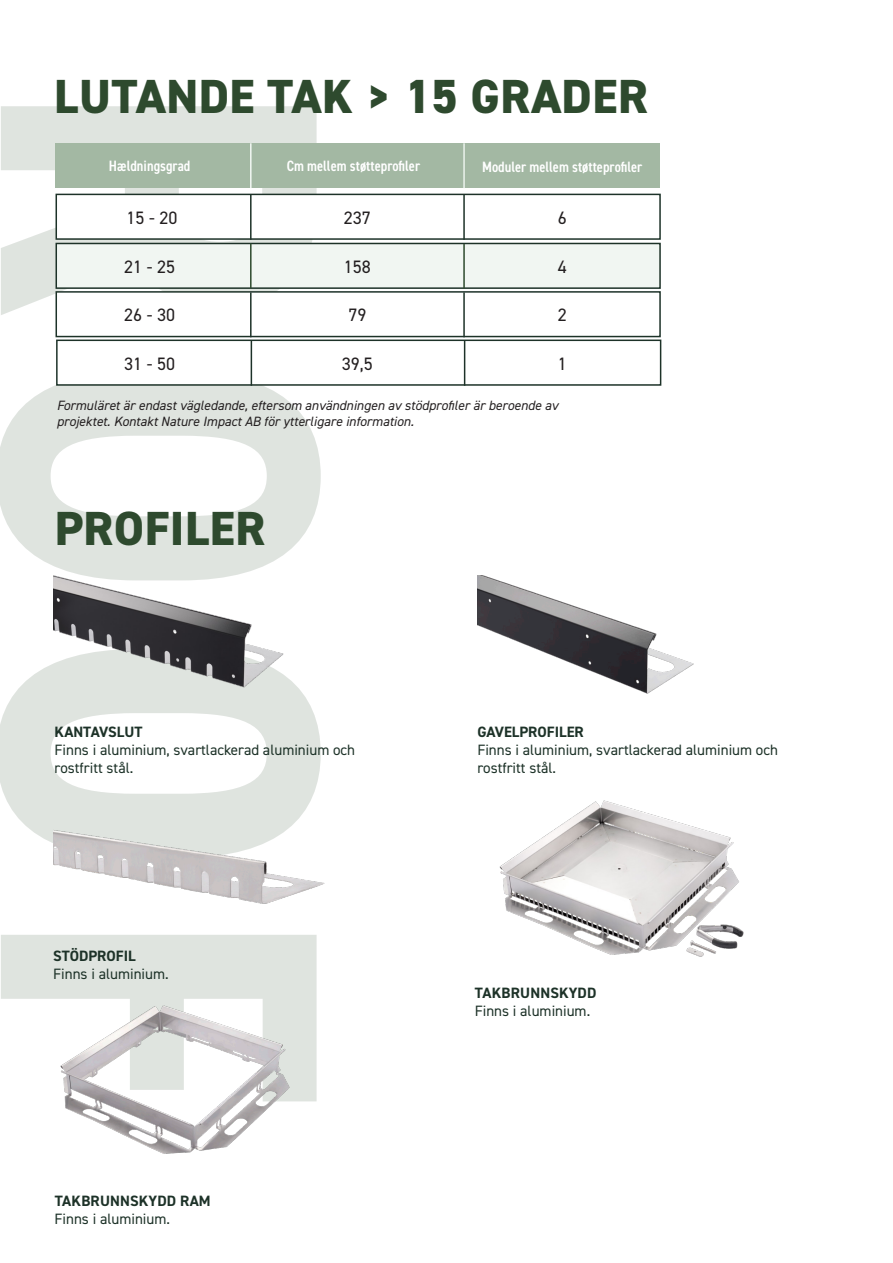
<style>
.page{position:relative;width:893px;height:1263px;background:#fff}
.page>*{position:absolute;margin:0;border:0;box-sizing:border-box;transform-origin:0 0}
.t1{font:700 condensed 457.65px "DIN2014";color:#2e4a2e}
.t2{font:800 48px "DIN2014";letter-spacing:.01em;color:#2e4a2e}
.t3{font:18px "DIN2014";color:#231f20}
.t4{font:15px/18px "DIN2014";color:#1d3228}
.t5{font:700 15px "DIN2014";color:#1d3228}
.t6{font:600 condensed 15px "DIN2014";color:#fff}
.t7{font:italic 13.5px/16.2px "DIN2014";color:#231f20}
</style>
<div class="page">
<div style="left:56px;top:143px;width:604px;height:45px;background:#a3b8a3"></div>
<div style="left:56px;top:194px;width:605px;height:46px;background:#fff;border:2px solid #1d3228"></div>
<div style="left:56px;top:243px;width:605px;height:46px;background:#f1f6f2;border:2px solid #1d3228"></div>
<hr style="left:250px;top:195px;width:2px;height:45px;background:#1d3228">
<hr style="left:250px;top:143px;width:2px;height:45px;background:#f3f8f4">
<hr style="left:250px;top:243px;width:2px;height:45px;background:#2e4a2e">
<hr style="left:463px;top:195px;width:2px;height:45px;background:#1d3228">
<hr style="left:463px;top:143px;width:2px;height:45px;background:#ebf3ec">
<hr style="left:463px;top:244px;width:2px;height:45px;background:#2e4a2e">
<div style="left:56px;top:291px;width:605px;height:46px;background:#fff;border:2px solid #1d3228"></div>
<hr style="left:250px;top:292px;width:2px;height:45px;background:#1d3228">
<hr style="left:463px;top:292px;width:2px;height:45px;background:#1d3228">
<div style="left:56px;top:340px;width:605px;height:46px;background:#fff;border:2px solid #1d3228"></div>
<hr style="left:251px;top:341px;width:1px;height:45px;background:#1d3228">
<hr style="left:464px;top:341px;width:1px;height:45px;background:#1d3228">
<img style="left:53px;top:575px;width:231px;height:113px">
<img style="left:53px;top:830px;width:272px;height:74px">
<img style="left:477px;top:575px;width:217px;height:119px">
<img style="left:499px;top:800px;width:245px;height:157px">
<img style="left:60px;top:1005px;width:230px;height:149px">
<p class="t2" style="left:54px;top:65px;width:595px">LUTANDE TAK &gt; 15 GRADER</p>
<h1 class="t1" style="left:463px;top:80px;width:1032px;rotate:90deg">ROOF</h1>
<p class="t6" style="left:109px;top:156px;width:83px">Hældningsgrad</p>
<p class="t6" style="left:287px;top:156px;width:135px">Cm mellem støtteprofiler</p>
<p class="t6" style="left:482px;top:156px;width:162px">Moduler mellem støtteprofiler</p>
<p class="t3" style="left:127px;top:207px;width:52px">15 - 20</p>
<p class="t3" style="left:124px;top:256px;width:52px">21 - 25</p>
<p class="t3" style="left:124px;top:304px;width:52px">26 - 30</p>
<p class="t3" style="left:124px;top:352px;width:52px">31 - 50</p>
<p class="t3" style="left:344px;top:207px;width:28px">237</p>
<p class="t3" style="left:558px;top:206px;width:10px">6</p>
<p class="t3" style="left:558px;top:255px;width:10px">4</p>
<p class="t3" style="left:558px;top:304px;width:10px">2</p>
<p class="t3" style="left:558px;top:352px;width:10px">1</p>
<p class="t3" style="left:344px;top:256px;width:28px">158</p>
<p class="t3" style="left:348px;top:304px;width:19px">79</p>
<p class="t3" style="left:342px;top:352px;width:32px">39,5</p>
<p class="t7" style="left:57px;top:397px;width:503px">Formuläret är endast vägledande, eftersom användningen av stödprofiler är beroende av projektet. Kontakt Nature Impact AB för ytterligare information.</p>
<p class="t2" style="left:55px;top:496px;width:212px">PROFILER</p>
<p class="t5" style="left:55px;top:721px;width:89px">KANTAVSLUT</p>
<p class="t4" style="left:55px;top:740px;width:302px">Finns i aluminium, svartlackerad aluminium och rostfritt stål.</p>
<p class="t5" style="left:477px;top:721px;width:108px">GAVELPROFILER</p>
<p class="t4" style="left:477px;top:740px;width:302px">Finns i aluminium, svartlackerad aluminium och rostfritt stål.</p>
<p class="t5" style="left:53px;top:946px;width:84px">STÖDPROFIL</p>
<p class="t4" style="left:53px;top:964px;width:117px">Finns i aluminium.</p>
<p class="t5" style="left:475px;top:983px;width:123px">TAKBRUNNSKYDD</p>
<p class="t4" style="left:475px;top:1002px;width:117px">Finns i aluminium.</p>
<p class="t5" style="left:55px;top:1190px;width:158px">TAKBRUNNSKYDD RAM</p>
<p class="t4" style="left:55px;top:1209px;width:117px">Finns i aluminium.</p>
</div>
